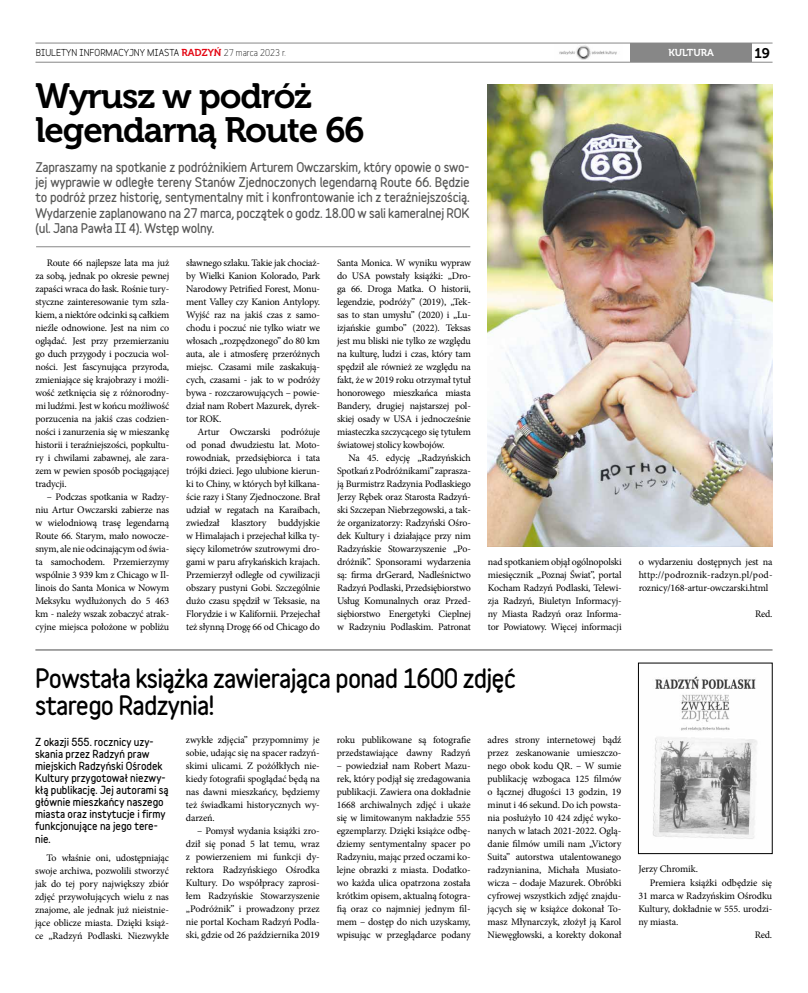
<style>
.page{position:relative;width:808px;height:993px;background:#fff}
.page>*{position:absolute;margin:0;border:0;box-sizing:border-box;transform-origin:0 0}
.t1{font:35px/34px "Museo 700";letter-spacing:-.03em;color:#000}
.t2{font:900 24px/27px "Variable";letter-spacing:-.03em;color:#000}
.t3{font:14px "Museo 700";color:#000}
.t4{font:900 12px/15px "Variable";letter-spacing:-.02em;color:#575756;text-align:justify}
.t5{font:10px/13px "Minion Pro";letter-spacing:-.015em;color:#000;text-align:justify}
.t6{font:900 10px/12px "Variable";color:#000}
.t7{font:10px "Museo 700";color:#fff}
.t8{font:700 9px "Variable";color:#000}
.s1{font-family:"Museo 700";font-weight:400;font-size:10px;color:#e30613}
.s2{font-weight:400}
</style>
<div class="page">
<hr style="left:35px;top:43px;width:737px;height:1px;background:#878787">
<hr style="left:35px;top:62px;width:737px;height:1px;background:#878787">
<div style="left:631px;top:43px;width:121px;height:19px;background:#878787"></div>
<img style="left:559px;top:45px;width:58px;height:15px">
<hr style="left:36px;top:246px;width:434px;height:1px;background:#878787">
<hr style="left:35px;top:649px;width:737px;height:1px;background:#878787">
<img style="left:488px;top:84px;width:284px;height:462px">
<img style="left:653px;top:676px;width:104px;height:163px">
<p class="t8" style="left:36px;top:45px;width:252px">BIULETYN INFORMACYJNY MIASTA <span class="s1">RADZYŃ</span> <span class="s2">27 marca 2023 r.</span></p>
<p class="t7" style="left:668px;top:47px;width:47px">KULTURA</p>
<h3 class="t3" style="left:755px;top:45px;width:17px">19</h3>
<h1 class="t1" style="left:35px;top:79px;width:331px">Wyrusz w podróż legendarną Route 66</h1>
<p class="t4" style="left:35px;top:160px;width:436px">Zapraszamy na spotkanie z podróżnikiem Arturem Owczarskim, który opowie o swo&shy;jej wyprawie w odległe tereny Stanów Zjednoczonych legendarną Route 66. Będzie to podróż przez historię, sentymentalny mit i konfrontowanie ich z teraźniejszością.<br>Wydarzenie zaplanowano na 27 marca, początek o godz. 18.00 w sali kameralnej ROK (ul. Jana Pawła II 4). Wstęp wolny.</p>
<p class="t5" style="left:35px;top:256px;width:135px;text-indent:11px">Route 66 najlepsze lata ma już za sobą, jednak po okresie pewnej zapaści wraca do łask. Rośnie tury&shy;styczne zainteresowanie tym szla&shy;kiem, a niektóre odcinki są całkiem nieźle odnowione. Jest na nim co oglądać. Jest przy przemierzaniu go duch przygody i poczucia wol&shy;ności. Jest fascynująca przyroda, zmieniające się krajobrazy i możli&shy;wość zetknięcia się z różnorodny&shy;mi ludźmi. Jest w końcu możliwość porzucenia na jakiś czas codzien&shy;ności i zanurzenia się w mieszankę historii i teraźniejszości, popkultu&shy;ry i chwilami zabawnej, ale zara&shy;zem w pewien sposób pociągającej tradycji.</p>
<p class="t5" style="left:35px;top:490px;width:135px;text-indent:11px">– Podczas spotkania w Radzy&shy;niu Artur Owczarski zabierze nas w wielodniową trasę legendarną Route 66. Starym, mało nowocze&shy;snym, ale nie odcinającym od świa&shy;ta samochodem. Przemierzymy wspólnie 3 939 km z Chicago w Il&shy;linois do Santa Monica w Nowym Meksyku wydłużonych do 5 463 km - należy wszak zobaczyć atrak&shy;cyjne miejsca położone w pobliżu</p>
<p class="t5" style="left:186px;top:256px;width:135px">sławnego szlaku. Takie jak chociaż&shy;by Wielki Kanion Kolorado, Park Narodowy Petrified Forest, Monu&shy;ment Valley czy Kanion Antylopy.<br>Wyjść raz na jakiś czas z samo&shy;chodu i poczuć nie tylko wiatr we włosach „rozpędzonego” do 80 km auta, ale i atmosferę przeróżnych miejsc. Czasami mile zaskakują&shy;cych, czasami - jak to w podróży bywa - rozczarowujących – powie&shy;dział nam Robert Mazurek, dyrek&shy;tor ROK.</p>
<p class="t5" style="left:186px;top:425px;width:135px;text-indent:11px">Artur Owczarski podróżuje od ponad dwudziestu lat. Moto&shy;rowodniak, przedsiębiorca i tata trójki dzieci. Jego ulubione kierun&shy;ki to Chiny, w których był kilkana&shy;ście razy i Stany Zjednoczone. Brał udział w regatach na Karaibach, zwiedzał klasztory buddyjskie w Himalajach i przejechał kilka ty&shy;sięcy kilometrów szutrowymi dro&shy;gami w paru afrykańskich krajach.<br>Przemierzył odległe od cywilizacji obszary pustyni Gobi. Szczególnie dużo czasu spędził w Teksasie, na Florydzie i w Kalifornii. Przejechał też słynną Drogę 66 od Chicago do</p>
<p class="t5" style="left:337px;top:256px;width:135px">Santa Monica. W wyniku wypraw do USA powstały książki: „Dro&shy;ga 66. Droga Matka. O historii, legendzie, podróży” (2019), „Tek&shy;sas to stan umysłu” (2020) i „Lu&shy;izjańskie gumbo” (2022). Teksas jest mu bliski nie tylko ze względu na kulturę, ludzi i czas, który tam spędził ale również ze względu na fakt, że w 2019 roku otrzymał tytuł honorowego mieszkańca miasta Bandery, drugiej najstarszej pol&shy;skiej osady w USA i jednocześnie miasteczka szczycącego się tytułem światowej stolicy kowbojów.</p>
<p class="t5" style="left:337px;top:451px;width:135px;text-indent:11px">Na 45. edycję „Radzyńskich Spotkań z Podróżnikami” zaprasza&shy;ją Burmistrz Radzynia Podlaskiego Jerzy Rębek oraz Starosta Radzyń&shy;ski Szczepan Niebrzegowski, a tak&shy;że organizatorzy: Radzyński Ośro&shy;dek Kultury i działające przy nim Radzyńskie Stowarzyszenie „Po&shy;dróżnik”. Sponsorami wydarzenia są: firma drGerard, Nadleśnictwo Radzyń Podlaski, Przedsiębiorstwo Usług Komunalnych oraz Przed&shy;siębiorstwo Energetyki Cieplnej w Radzyniu Podlaskim. Patronat</p>
<p class="t5" style="left:488px;top:555px;width:135px">nad spotkaniem objął ogólnopolski miesięcznik „Poznaj Świat”, portal Kocham Radzyń Podlaski, Telewi&shy;zja Radzyń, Biuletyn Informacyj&shy;ny Miasta Radzyń oraz Informa&shy;tor Powiatowy. Więcej informacji</p>
<p class="t5" style="left:639px;top:555px;width:135px">o wydarzeniu dostępnych jest na http://podroznik-radzyn.pl/pod&shy;roznicy/168-artur-owczarski.html</p>
<p class="t5" style="left:755px;top:607px;width:19px">Red.</p>
<h2 class="t2" style="left:35px;top:664px;width:482px">Powstała książka zawierająca ponad 1600 zdjęć starego Radzynia!</h2>
<p class="t6" style="left:35px;top:735px;width:135px">Z okazji 555. rocznicy uzy&shy;skania przez Radzyń praw miejskich Radzyński Ośrodek<br>Kultury przygotował niezwy&shy;kłą publikację. Jej autorami są głównie mieszkańcy naszego miasta oraz instytucje i firmy funkcjonujące na jego tere-</p>
<p class="t6" style="left:35px;top:832px;width:17px">nie.</p>
<p class="t5" style="left:35px;top:850px;width:135px;text-indent:11px">To właśnie oni, udostępniając swoje archiwa, pozwolili stworzyć jak do tej pory największy zbiór zdjęć przywołujących wielu z nas znajome, ale jednak już nieistnie&shy;jące oblicze miasta. Dzięki książ&shy;ce „Radzyń Podlaski. Niezwykłe</p>
<p class="t5" style="left:186px;top:732px;width:135px">zwykłe zdjęcia” przypomnimy je sobie, udając się na spacer radzyń&shy;skimi ulicami. Z pożółkłych nie&shy;kiedy fotografii spoglądać będą na nas dawni mieszkańcy, będziemy też świadkami historycznych wy&shy;darzeń.</p>
<p class="t5" style="left:186px;top:823px;width:135px;text-indent:11px">– Pomysł wydania książki zro&shy;dził się ponad 5 lat temu, wraz z powierzeniem mi funkcji dy&shy;rektora Radzyńskiego Ośrodka Kultury. Do współpracy zaprosi&shy;łem Radzyńskie Stowarzyszenie „Podróżnik” i prowadzony przez nie portal Kocham Radzyń Podla&shy;ski, gdzie od 26 października 2019</p>
<p class="t5" style="left:337px;top:732px;width:135px">roku publikowane są fotografie przedstawiające dawny Radzyń</p>
<p class="t5" style="left:337px;top:758px;width:135px">– powiedział nam Robert Mazu&shy;rek, który podjął się zredagowania publikacji. Zawiera ona dokładnie 1668 archiwalnych zdjęć i ukaże się w limitowanym nakładzie 555 egzemplarzy. Dzięki książce odbę&shy;dziemy sentymentalny spacer po Radzyniu, mając przed oczami ko&shy;lejne obrazki z miasta. Dodatko&shy;wo każda ulica opatrzona została krótkim opisem, aktualną fotogra&shy;fią oraz co najmniej jednym fil&shy;mem – dostęp do nich uzyskamy, wpisując w przeglądarce podany</p>
<p class="t5" style="left:488px;top:732px;width:135px">adres strony internetowej bądź przez zeskanowanie umieszczo&shy;nego obok kodu QR. – W sumie publikację wzbogaca 125 filmów o łącznej długości 13 godzin, 19 minut i 46 sekund. Do ich powsta&shy;nia posłużyło 10 424 zdjęć wyko&shy;nanych w latach 2021-2022. Oglą&shy;danie filmów umili nam „Victory Suita” autorstwa utalentowanego radzynianina, Michała Musiato&shy;wicza – dodaje Mazurek. Obróbki cyfrowej wszystkich zdjęć znajdu&shy;jących się w książce dokonał To&shy;masz Młynarczyk, złożył ją Karol Niewęgłowski, a korekty dokonał</p>
<p class="t5" style="left:638px;top:862px;width:61px">Jerzy Chromik.</p>
<p class="t5" style="left:650px;top:875px;width:124px">Premiera książki odbędzie się</p>
<p class="t5" style="left:638px;top:888px;width:135px">31 marca w Radzyńskim Ośrodku</p>
<p class="t5" style="left:638px;top:901px;width:135px">Kultury, dokładnie w 555. urodzi-</p>
<p class="t5" style="left:638px;top:914px;width:41px">ny miasta.</p>
<p class="t5" style="left:755px;top:927px;width:19px">Red.</p>
</div>
